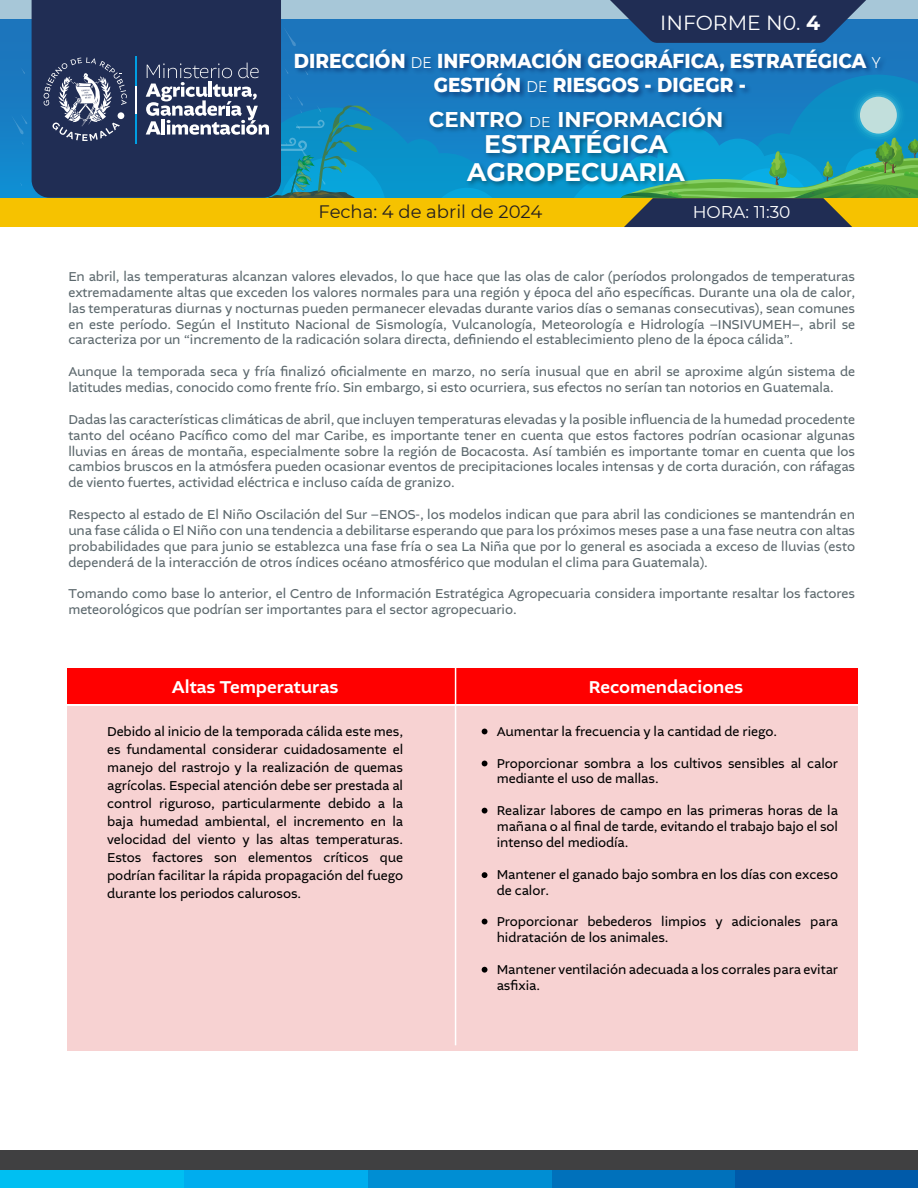
<style>
.page{position:relative;width:918px;height:1188px;background:#fff}
.page>*{position:absolute;margin:0;border:0;box-sizing:border-box;transform-origin:0 0}
.t1{font:700 25.35px "Montserrat";color:#fff}
.t2{font:700 21.3px "Montserrat";color:#fff}
.t3{font:800 20.55px/24.8px "Montserrat";color:#fff;text-align:center;scale:.9 1}
.t4{font:20.4px "Montserrat";color:#fff}
.t5{font:500 18px "Altivo";letter-spacing:-.005em;color:#fff}
.t6{font:18px "Montserrat";color:#231f20}
.t7{font:17.1px "Montserrat";color:#fff}
.t8{font:13.5px/15.9px "Altivo";letter-spacing:-.005em;color:#5c686d;text-align:justify}
.t9{font:13.5px/18px "Altivo";letter-spacing:-.005em;color:#000}
.s1{font-weight:700}
.s2{font-weight:400;font-size:15.45px}
.s3{font-weight:400;font-size:14.25px}
</style>
<div class="page">
<svg style="left:0;top:19px;width:918px;height:179px;background:#1a77be"></svg>
<div style="left:0;top:0;width:918px;height:19px;background:#a7c7d8"></div>
<svg style="left:31px;top:158px;width:1px;height:13px"></svg>
<svg style="left:19px;top:181px;width:3px;height:5px"></svg>
<svg style="left:283px;top:26px;width:13px;height:21px"></svg>
<div style="left:0;top:198px;width:918px;height:29px;background:#f6c200"></div>
<svg style="left:610px;top:0;width:256px;height:43px;background:#233b66"></svg>
<img style="left:290px;top:45px;width:606px;height:18px">
<div style="left:32px;top:0;width:249px;height:198px;background:#202d54"></div>
<hr style="left:135px;top:56px;width:2px;height:88px;background:#009ee2">
<svg style="left:146px;top:63px;width:772px;height:164px;background:#3c818d"></svg>
<svg style="left:11px;top:57px;width:116px;height:88px;background:#3e5980"></svg>
<hr style="left:135px;top:86px;width:2px;height:28px;background:#fff">
<div style="left:0;top:1151px;width:918px;height:20px;background:#404041"></div>
<div style="left:735px;top:1170px;width:183px;height:18px;background:#005aa9"></div>
<div style="left:551px;top:1170px;width:184px;height:18px;background:#0071bb"></div>
<div style="left:367px;top:1170px;width:184px;height:18px;background:#008ed3"></div>
<div style="left:183px;top:1170px;width:184px;height:18px;background:#00adee"></div>
<div style="left:0;top:1170px;width:183px;height:18px;background:#00bff2"></div>
<div style="left:67px;top:669px;width:791px;height:35px;background:#f00"></div>
<div style="left:67px;top:706px;width:791px;height:344px;background:#f7d2d2"></div>
<hr style="left:455px;top:668px;width:1px;height:377px;background:#fff">
<svg style="left:482px;top:729px;width:5px;height:5px"></svg>
<svg style="left:482px;top:761px;width:5px;height:5px"></svg>
<svg style="left:482px;top:808px;width:5px;height:6px"></svg>
<svg style="left:482px;top:872px;width:5px;height:6px"></svg>
<svg style="left:482px;top:919px;width:5px;height:5px"></svg>
<svg style="left:482px;top:967px;width:5px;height:6px"></svg>
<h3 class="t4" style="left:660px;top:9px;width:161px">INFORME N0. <span class="s1">4</span></h3>
<h3 class="t3" style="left:294px;top:47px;width:654px">DIRECCIÓN <span class="s2">DE</span> INFORMACIÓN GEOGRÁFICA, ESTRATÉGICA <span class="s2">Y<br></span>GESTIÓN <span class="s2">DE</span> RIESGOS - DIGEGR -</h3>
<h2 class="t2" style="left:429px;top:104px;width:296px">CENTRO <span class="s3">DE</span> INFORMACIÓN</h2>
<h1 class="t1" style="left:467px;top:154px;width:219px">AGROPECUARIA</h1>
<h1 class="t1" style="left:484px;top:126px;width:185px">ESTRATÉGICA</h1>
<h3 class="t6" style="left:319px;top:200px;width:225px">Fecha: 4 de abril de 2024</h3>
<p class="t7" style="left:693px;top:200px;width:99px">HORA: 11:30</p>
<p class="t8" style="left:68px;top:269px;width:788px">En abril, las temperaturas alcanzan valores elevados, lo que hace que las olas de calor (períodos prolongados de temperaturas extremadamente altas que exceden los valores normales para una región y época del año específicas. Durante una ola de calor, las temperaturas diurnas y nocturnas pueden permanecer elevadas durante varios días o semanas consecutivas), sean comunes en este período. Según el Instituto Nacional de Sismología, Vulcanología, Meteorología e Hidrología –INSIVUMEH–, abril se caracteriza por un “incremento de la radicación solara directa, definiendo el establecimiento pleno de la época cálida”.</p>
<p class="t8" style="left:68px;top:364px;width:788px">Aunque la temporada seca y fría finalizó oficialmente en marzo, no sería inusual que en abril se aproxime algún sistema de latitudes medias, conocido como frente frío. Sin embargo, si esto ocurriera, sus efectos no serían tan notorios en Guatemala.</p>
<p class="t8" style="left:68px;top:411px;width:788px">Dadas las características climáticas de abril, que incluyen temperaturas elevadas y la posible influencia de la humedad procedente tanto del océano Pacífico como del mar Caribe, es importante tener en cuenta que estos factores podrían ocasionar algunas lluvias en áreas de montaña, especialmente sobre la región de Bocacosta. Así también es importante tomar en cuenta que los cambios bruscos en la atmósfera pueden ocasionar eventos de precipitaciones locales intensas y de corta duración, con ráfagas de viento fuertes, actividad eléctrica e incluso caída de granizo.</p>
<p class="t8" style="left:68px;top:507px;width:788px">Respecto al estado de El Niño Oscilación del Sur –ENOS-, los modelos indican que para abril las condiciones se mantendrán en una fase cálida o El Niño con una tendencia a debilitarse esperando que para los próximos meses pase a una fase neutra con altas probabilidades que para junio se establezca una fase fría o sea La Niña que por lo general es asociada a exceso de lluvias (esto dependerá de la interacción de otros índices océano atmosférico que modulan el clima para Guatemala).</p>
<p class="t8" style="left:68px;top:586px;width:788px">Tomando como base lo anterior, el Centro de Información Estratégica Agropecuaria considera importante resaltar los factores meteorológicos que podrían ser importantes para el sector agropecuario.</p>
<h3 class="t5" style="left:172px;top:676px;width:168px">Altas Temperaturas</h3>
<h3 class="t5" style="left:589px;top:676px;width:156px">Recomendaciones</h3>
<p class="t9" style="left:107px;top:723px;width:297px;text-align:justify">Debido al inicio de la temporada cálida este mes, es fundamental considerar cuidadosamente el manejo del rastrojo y la realización de quemas agrícolas. Especial atención debe ser prestada al control riguroso, particularmente debido a la baja humedad ambiental, el incremento en la velocidad del viento y las altas temperaturas.<br>Estos factores son elementos críticos que podrían facilitar la rápida propagación del fuego durante los periodos calurosos.</p>
<p class="t9" style="left:497px;top:722px;width:282px">Aumentar la frecuencia y la cantidad de riego.</p>
<p class="t9" style="left:497px;top:755px;width:343px;line-height:15.9px">Proporcionar sombra a los cultivos sensibles al calor mediante el uso de mallas.</p>
<p class="t9" style="left:497px;top:803px;width:343px;line-height:15.9px;text-align:justify">Realizar labores de campo en las primeras horas de la mañana o al final de tarde, evitando el trabajo bajo el sol intenso del mediodía.</p>
<p class="t9" style="left:497px;top:866px;width:343px;line-height:15.9px">Mantener el ganado bajo sombra en los días con exceso de calor.</p>
<p class="t9" style="left:497px;top:914px;width:343px;line-height:15.9px">Proporcionar bebederos limpios y adicionales para hidratación de los animales.</p>
<p class="t9" style="left:497px;top:962px;width:343px;line-height:15.9px">Mantener ventilación adecuada a los corrales para evitar asfixia.</p>
</div>
